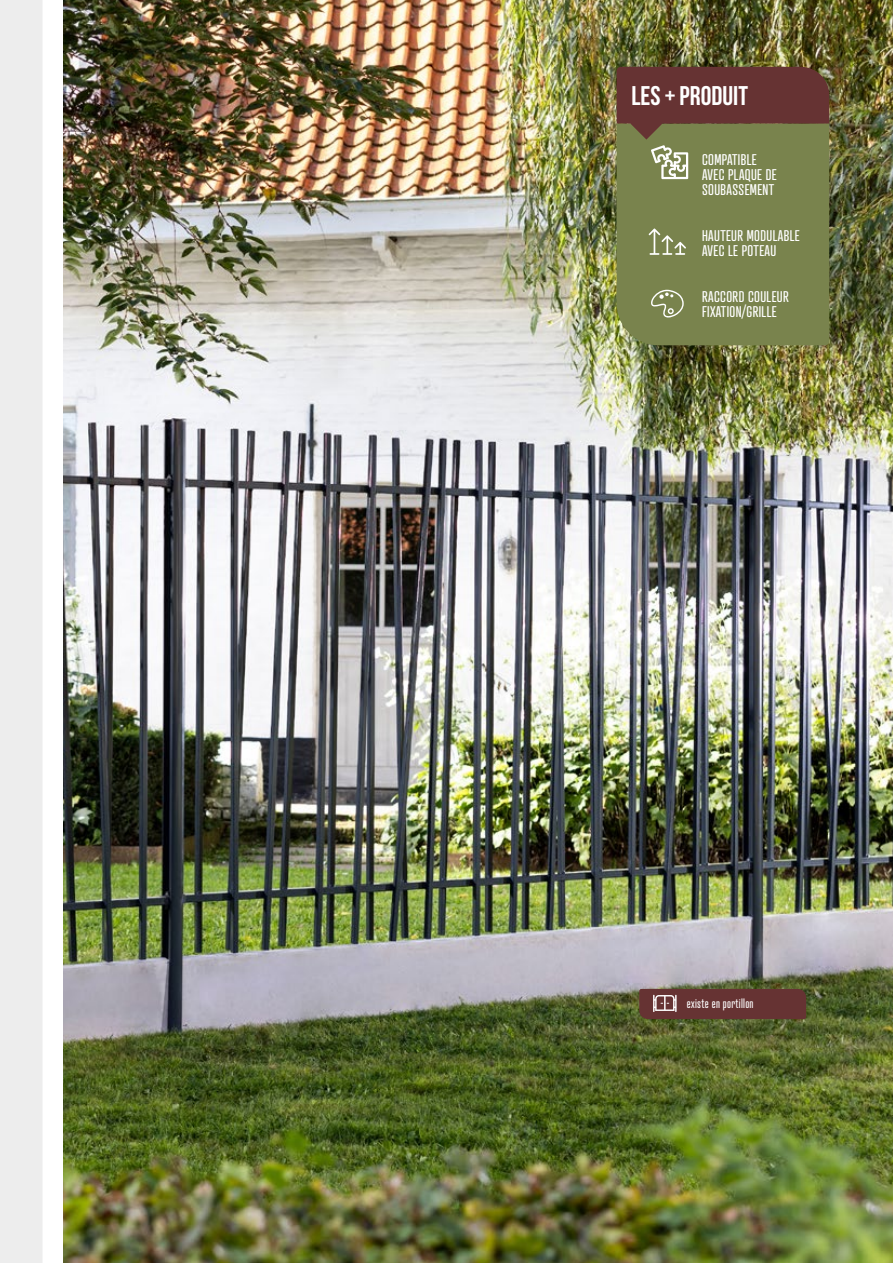
<style>
.page{position:relative;width:893px;height:1263px;background:#fff}
.page>*{position:absolute;margin:0;border:0;box-sizing:border-box;transform-origin:0 0}
.t1{font:700 27px "Bebas Neue";color:#fff}
.t2{font:15px/15px "Atrament";letter-spacing:.025em;color:#fff}
.t3{font:12px "Atrament";letter-spacing:.025em;color:#fff}
</style>
<div class="page">
<div style="left:0;top:0;width:42px;height:1263px;background:#ededed"></div>
<img style="left:64px;top:0;width:829px;height:1263px">
<div style="left:617px;top:179px;width:212px;height:166px;background:#79834d"></div>
<svg style="left:651px;top:290px;width:33px;height:27px"></svg>
<svg style="left:649px;top:228px;width:37px;height:27px"></svg>
<svg style="left:617px;top:67px;width:212px;height:112px;background:#715c43"></svg>
<div style="left:639px;top:989px;width:167px;height:30px;background:#633"></div>
<h1 class="t1" style="left:631px;top:81px;width:118px">LES + PRODUIT</h1>
<p class="t2" style="left:702px;top:152px;width:76px">COMPATIBLE<br>AVEC PLAQUE DE<br>SOUBASSEMENT</p>
<p class="t2" style="left:702px;top:228px;width:99px">HAUTEUR MODULABLE<br>AVEC LE POTEAU</p>
<p class="t2" style="left:702px;top:289px;width:88px">RACCORD COULEUR<br>FIXATION/GRILLE</p>
<p class="t3" style="left:687px;top:996px;width:68px">existe en portillon</p>
</div>
